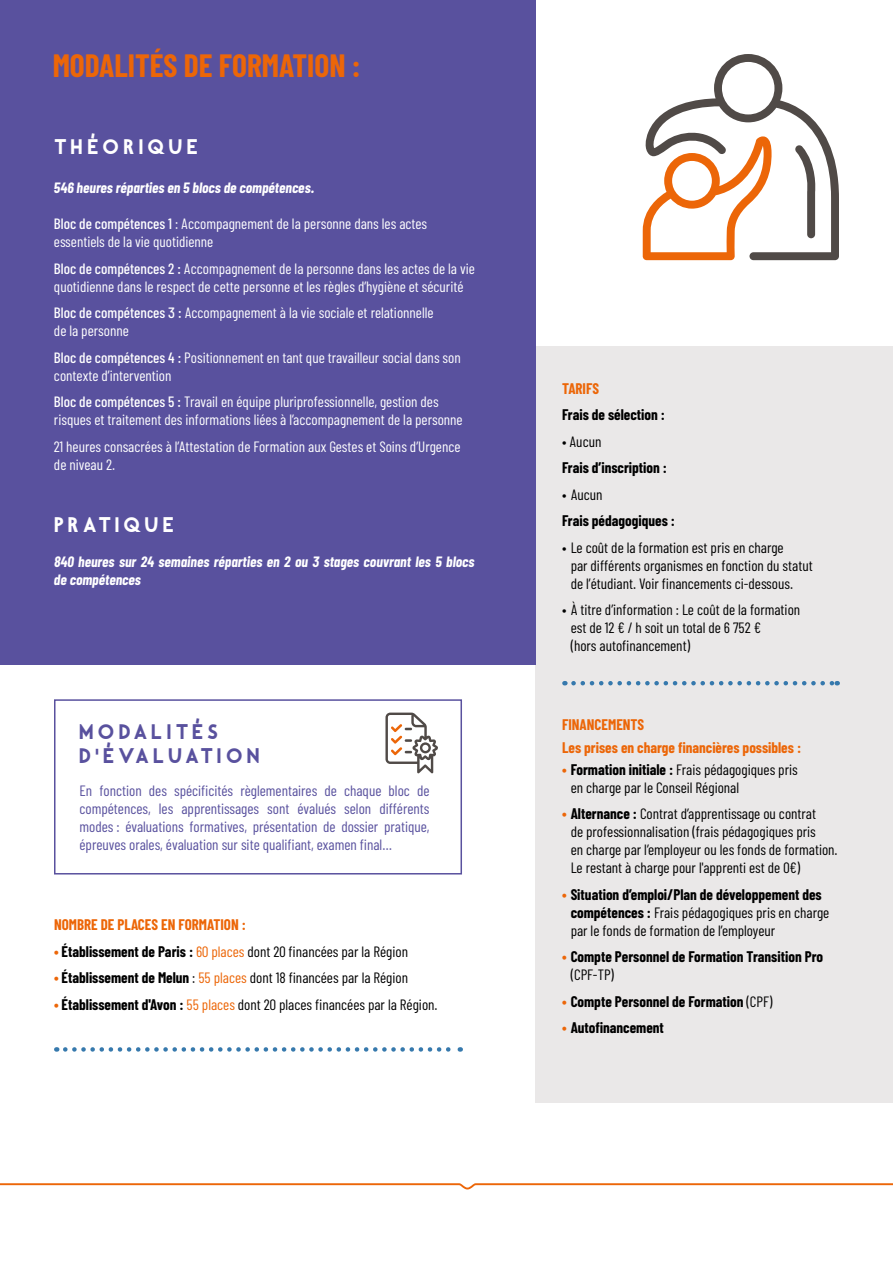
<style>
.page{position:relative;width:893px;height:1263px;background:#fff}
.page>*{position:absolute;margin:0;border:0;box-sizing:border-box;transform-origin:0 0}
.t1{font:700 31.5px "Barlow Condensed";color:#ec6608}
.t2{font:27px/24px "Fleur";letter-spacing:.15em;color:#59519e}
.t3{font:27px "Fleur";letter-spacing:.165em;color:#fff}
.t4{font:15px/18px "Barlow Condensed";color:#000}
.t5{font:15px/18px "Barlow Condensed";color:#fff}
.t6{font:15px/18px "Barlow Condensed";color:#59519e;text-align:justify}
.t7{font:700 15px/18px "Barlow Condensed";color:#000}
.t8{font:italic 700 15px/18px "Barlow Condensed";color:#fff}
.t9{font:700 15px/22.2px "Barlow Condensed";color:#ec6608}
.s1{font-weight:500}
.s2{font-weight:700;color:#ec6608}
.s3{font-weight:700}
.s4{color:#ec6608}
.s5{font-weight:400}
</style>
<div class="page">
<div style="left:536px;top:346px;width:357px;height:757px;background:#eae8e8"></div>
<div style="left:0;top:0;width:536px;height:664px;background:#59519e"></div>
<svg style="left:0;top:1183px;width:893px;height:6px"></svg>
<svg style="left:643px;top:54px;width:196px;height:206px"></svg>
<div style="left:54px;top:699px;width:408px;height:175px;border:2px solid #59519e"></div>
<svg style="left:385px;top:713px;width:53px;height:60px"></svg>
<svg style="left:573px;top:681px;width:265px;height:4px"></svg>
<svg style="left:65px;top:1047px;width:396px;height:5px"></svg>
<h1 class="t1" style="left:53px;top:43px;width:309px">MODALITÉS DE FORMATION :</h1>
<h2 class="t3" style="left:54px;top:133px;width:145px">THÉORIQUE</h2>
<p class="t8" style="left:54px;top:179px;width:262px">546 heures réparties en 5 blocs de compétences.</p>
<p class="t5" style="left:54px;top:214px;width:375px"><span class="s1">Bloc de compétences 1</span> : Accompagnement de la personne dans les actes essentiels de la vie quotidienne</p>
<p class="t5" style="left:54px;top:259px;width:422px"><span class="s1">Bloc de compétences 2 :</span> Accompagnement de la personne dans les actes de la vie quotidienne dans le respect de cette personne et les règles d’hygiène et sécurité</p>
<p class="t5" style="left:54px;top:303px;width:381px"><span class="s1">Bloc de compétences 3 :</span> Accompagnement à la vie sociale et relationnelle de la personne</p>
<p class="t5" style="left:54px;top:348px;width:408px"><span class="s1">Bloc de compétences 4 :</span> Positionnement en tant que travailleur social dans son contexte d’intervention</p>
<p class="t5" style="left:54px;top:393px;width:410px"><span class="s1">Bloc de compétences 5 :</span> Travail en équipe pluriprofessionnelle, gestion des risques et traitement des informations liées à l’accompagnement de la personne</p>
<p class="t5" style="left:54px;top:437px;width:408px">21 heures consacrées à l’Attestation de Formation aux Gestes et Soins d’Urgence de niveau 2.</p>
<h2 class="t3" style="left:54px;top:511px;width:121px">PRATIQUE</h2>
<p class="t8" style="left:54px;top:552px;width:422px">840 heures sur 24 semaines réparties en 2 ou 3 stages couvrant les 5 blocs de compétences</p>
<h2 class="t2" style="left:79px;top:720px;width:182px">MODALITÉS<br>D’ÉVALUATION</h2>
<p class="t6" style="left:80px;top:781px;width:351px">En fonction des spécificités règlementaires de chaque bloc de compétences, les apprentissages sont évalués selon différents modes : évaluations formatives, présentation de dossier pratique, épreuves orales, évaluation sur site qualifiant, examen final…</p>
<p class="t9" style="left:54px;top:913px;width:193px">NOMBRE DE PLACES EN FORMATION :</p>
<p class="t4" style="left:54px;top:942px;width:356px"><span class="s2">•</span> <span class="s3">Établissement de Paris :</span> <span class="s4">60 places</span> dont 20 financées par la Région</p>
<p class="t4" style="left:54px;top:969px;width:356px"><span class="s2">•</span> <span class="s3">Établissement de Melun</span> : <span class="s4">55 places</span> dont 18 financées par la Région</p>
<p class="t4" style="left:54px;top:995px;width:385px"><span class="s2">•</span> <span class="s3">Établissement d'Avon :</span> <span class="s4">55 places</span> dont 20 places financées par la Région.</p>
<p class="t9" style="left:562px;top:376px;width:38px">TARIFS</p>
<p class="t7" style="left:562px;top:405px;width:104px">Frais de sélection :</p>
<p class="t4" style="left:562px;top:432px;width:41px">• Aucun</p>
<p class="t7" style="left:562px;top:458px;width:106px">Frais d’inscription :</p>
<p class="t4" style="left:562px;top:485px;width:42px">• Aucun</p>
<p class="t7" style="left:562px;top:511px;width:114px">Frais pédagogiques :</p>
<p class="t4" style="left:571px;top:538px;width:244px;text-indent:-9px">• Le coût de la formation est pris en charge<br>par différents organismes en fonction du statut de l’étudiant. Voir financements ci-dessous.</p>
<p class="t4" style="left:571px;top:600px;width:231px;text-indent:-9px">• À titre d’information : Le coût de la formation est de 12 € / h soit un total de 6 752 €<br>(hors autofinancement)</p>
<p class="t9" style="left:562px;top:713px;width:240px">FINANCEMENTS<br>Les prises en charge financières possibles :</p>
<p class="t4" style="left:571px;top:760px;width:229px;text-indent:-9px"><span class="s2">•</span> <span class="s3">Formation initiale :</span> Frais pédagogiques pris en charge par le Conseil Régional</p>
<p class="t4" style="left:571px;top:804px;width:268px;text-indent:-9px"><span class="s2">•</span> <span class="s3">Alternance :</span> Contrat d’apprentissage ou contrat<br>de professionnalisation (frais pédagogiques pris<br>en charge par l’employeur ou les fonds de formation.<br>Le restant à charge pour l'apprenti est de 0€)</p>
<p class="t4" style="left:571px;top:885px;width:260px;text-indent:-9px"><span class="s2">•</span> <span class="s3">Situation d’emploi/Plan de développement des compétences :</span> Frais pédagogiques pris en charge par le fonds de formation de l’employeur</p>
<p class="t7" style="left:571px;top:947px;width:254px;text-indent:-9px"><span class="s4">•</span> Compte Personnel de Formation Transition Pro <span class="s5">(CPF-TP)</span></p>
<p class="t7" style="left:562px;top:992px;width:212px"><span class="s4">•</span> Compte Personnel de Formation <span class="s5">(CPF)</span></p>
<p class="t7" style="left:562px;top:1018px;width:103px"><span class="s4">•</span> Autofinancement</p>
</div>
